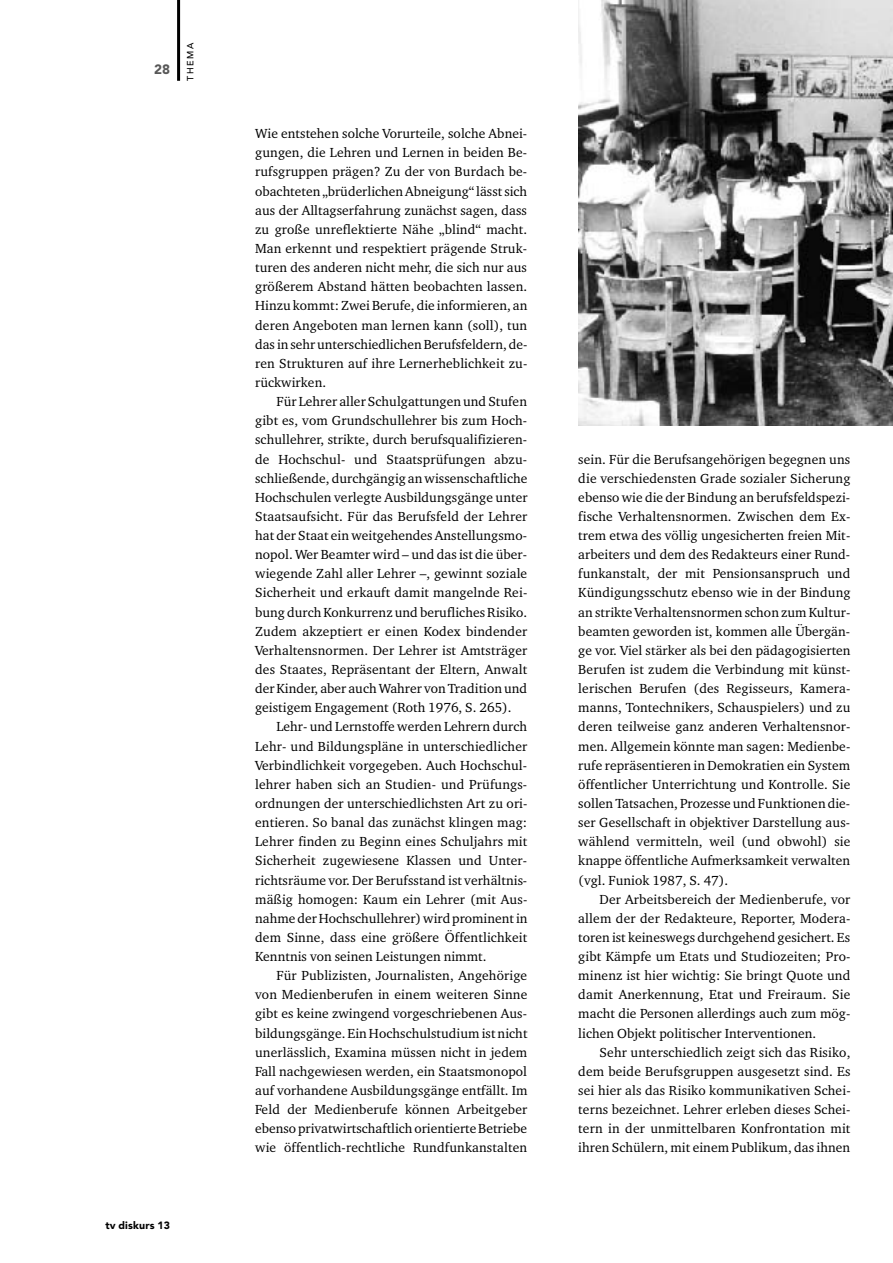
<style>
.page{position:relative;width:893px;height:1263px;background:#fff}
.page>*{position:absolute;margin:0;border:0;box-sizing:border-box;transform-origin:0 0}
.t1{font:13.5px/19.2px "Charter BT";letter-spacing:.005em;color:#000;text-align:justify}
.t2{font:900 13.5px "Avenir";color:#585858}
.t3{font:900 10.5px "Avenir";letter-spacing:.02em;color:#000}
.t4{font:500 9px "Avenir";letter-spacing:.165em;color:#000}
</style>
<div class="page">
<hr style="left:177px;top:0;width:3px;height:81px;background:#000">
<img style="left:578px;top:0;width:315px;height:425px">
<p class="t2" style="left:154px;top:64px;width:17px">28</p>
<p class="t4" style="left:187px;top:81px;width:39px;rotate:-90deg">THEMA</p>
<p class="t3" style="left:105px;top:1221px;width:66px">tv diskurs 13</p>
<p class="t1" style="left:255px;top:125px;width:274px">Wie entstehen solche Vorurteile, solche Abnei&shy;gungen, die Lehren und Lernen in beiden Be&shy;rufsgruppen prägen? Zu der von Burdach be&shy;obachteten „brüderlichen Abneigung“ lässt sich aus der Alltagserfahrung zunächst sagen, dass zu große unreflektierte Nähe „blind“ macht.<br>Man erkennt und respektiert prägende Struk&shy;turen des anderen nicht mehr, die sich nur aus größerem Abstand hätten beobachten lassen.<br>Hinzu kommt: Zwei Berufe, die informieren, an deren Angeboten man lernen kann (soll), tun das in sehr unterschiedlichen Berufsfeldern, de&shy;ren Strukturen auf ihre Lernerheblichkeit zu&shy;rückwirken.</p>
<p class="t1" style="left:255px;top:393px;width:274px;text-indent:21px">Für Lehrer aller Schulgattungen und Stufen gibt es, vom Grundschullehrer bis zum Hoch&shy;schullehrer, strikte, durch berufsqualifizieren&shy;de Hochschul- und Staatsprüfungen abzu&shy;schließende, durchgängig an wissenschaftliche Hochschulen verlegte Ausbildungsgänge unter Staatsaufsicht. Für das Berufsfeld der Lehrer hat der Staat ein weitgehendes Anstellungsmo&shy;nopol. Wer Beamter wird – und das ist die über&shy;wiegende Zahl aller Lehrer –, gewinnt soziale Sicherheit und erkauft damit mangelnde Rei&shy;bung durch Konkurrenz und berufliches Risiko.<br>Zudem akzeptiert er einen Kodex bindender Verhaltensnormen. Der Lehrer ist Amtsträger des Staates, Repräsentant der Eltern, Anwalt der Kinder, aber auch Wahrer von Tradition und geistigem Engagement (Roth 1976, S. 265).</p>
<p class="t1" style="left:255px;top:718px;width:274px;text-indent:21px">Lehr- und Lernstoffe werden Lehrern durch Lehr- und Bildungspläne in unterschiedlicher Verbindlichkeit vorgegeben. Auch Hochschul&shy;lehrer haben sich an Studien- und Prüfungs&shy;ordnungen der unterschiedlichsten Art zu ori&shy;entieren. So banal das zunächst klingen mag:<br>Lehrer finden zu Beginn eines Schuljahrs mit Sicherheit zugewiesene Klassen und Unter&shy;richtsräume vor. Der Berufsstand ist verhältnis&shy;mäßig homogen: Kaum ein Lehrer (mit Aus&shy;nahme der Hochschullehrer) wird prominent in dem Sinne, dass eine größere Öffentlichkeit Kenntnis von seinen Leistungen nimmt.</p>
<p class="t1" style="left:255px;top:967px;width:274px;text-indent:21px">Für Publizisten, Journalisten, Angehörige von Medienberufen in einem weiteren Sinne gibt es keine zwingend vorgeschriebenen Aus&shy;bildungsgänge. Ein Hochschulstudium ist nicht unerlässlich, Examina müssen nicht in jedem Fall nachgewiesen werden, ein Staatsmonopol auf vorhandene Ausbildungsgänge entfällt. Im Feld der Medienberufe können Arbeitgeber ebenso privatwirtschaftlich orientierte Betriebe wie öffentlich-rechtliche Rundfunkanstalten</p>
<p class="t1" style="left:578px;top:450px;width:274px">sein. Für die Berufsangehörigen begegnen uns die verschiedensten Grade sozialer Sicherung ebenso wie die der Bindung an berufsfeldspezi&shy;fische Verhaltensnormen. Zwischen dem Ex&shy;trem etwa des völlig ungesicherten freien Mit&shy;arbeiters und dem des Redakteurs einer Rund&shy;funkanstalt, der mit Pensionsanspruch und Kündigungsschutz ebenso wie in der Bindung an strikte Verhaltensnormen schon zum Kultur&shy;beamten geworden ist, kommen alle Übergän&shy;ge vor. Viel stärker als bei den pädagogisierten Berufen ist zudem die Verbindung mit künst&shy;lerischen Berufen (des Regisseurs, Kamera&shy;manns, Tontechnikers, Schauspielers) und zu deren teilweise ganz anderen Verhaltensnor&shy;men. Allgemein könnte man sagen: Medienbe&shy;rufe repräsentieren in Demokratien ein System öffentlicher Unterrichtung und Kontrolle. Sie sollen Tatsachen, Prozesse und Funktionen die&shy;ser Gesellschaft in objektiver Darstellung aus&shy;wählend vermitteln, weil (und obwohl) sie knappe öffentliche Aufmerksamkeit verwalten (vgl. Funiok 1987, S. 47).</p>
<p class="t1" style="left:578px;top:890px;width:274px;text-indent:21px">Der Arbeitsbereich der Medienberufe, vor allem der der Redakteure, Reporter, Modera&shy;toren ist keineswegs durchgehend gesichert. Es gibt Kämpfe um Etats und Studiozeiten; Pro&shy;minenz ist hier wichtig: Sie bringt Quote und damit Anerkennung, Etat und Freiraum. Sie macht die Personen allerdings auch zum mög&shy;lichen Objekt politischer Interventionen.</p>
<p class="t1" style="left:578px;top:1044px;width:274px;text-indent:21px">Sehr unterschiedlich zeigt sich das Risiko, dem beide Berufsgruppen ausgesetzt sind. Es sei hier als das Risiko kommunikativen Schei&shy;terns bezeichnet. Lehrer erleben dieses Schei&shy;tern in der unmittelbaren Konfrontation mit ihren Schülern, mit einem Publikum, das ihnen</p>
</div>
